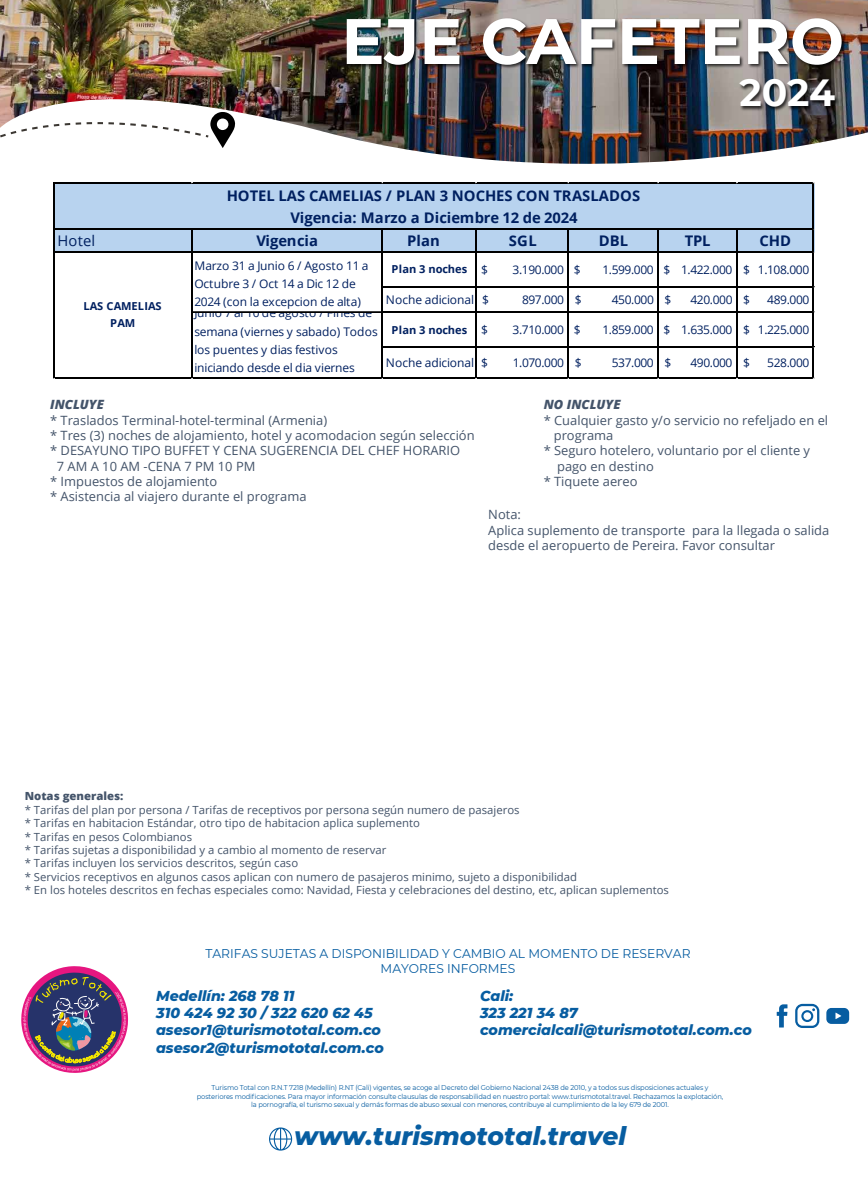
<style>
.page{position:relative;width:868px;height:1195px;background:#fff}
.page>*{position:absolute;margin:0;border:0;box-sizing:border-box;transform-origin:0 0}
.t1{font:700 64.16px "Montserrat";color:#fff}
.t2{font:700 37.76px "Montserrat";color:#fff}
.t3{font:italic 800 25.8px "Montserrat";color:#075da1;scale:.96 1}
.t4{font:italic 800 14.72px/17.4px "Montserrat";color:#075da1;scale:.96 1}
.t5{font:700 14.64px/22px "Open Sans";color:#002060;text-align:center}
.t6{font:14.64px "Open Sans";letter-spacing:.015em;color:#002060}
.t7{font:12.76px/15.3px "Open Sans";color:#44546a}
.t8{font:italic 800 12.76px "Open Sans";color:#44546a}
.t9{font:12.72px/15.3px "Montserrat";color:#075da1;text-align:center;scale:.96 1}
.t10{font:11.88px/18.3px "Open Sans";letter-spacing:-.02em;color:#002060}
.t11{font:11.2px/13.4px "Open Sans";color:#44546a}
.t12{font:800 11.2px "Open Sans";color:#44546a}
.t13{font:700 10.96px/17.4px "Open Sans";color:#002060;text-align:center}
.t14{font:6.96px/8.4px "Montserrat";letter-spacing:-.02em;color:#075da1;text-align:center;scale:.96 1}
.s1{font-weight:400;font-size:11.88px}
</style>
<div class="page">
<svg style="left:776px;top:1004px;width:11px;height:23px"></svg>
<svg style="left:826px;top:1008px;width:23px;height:16px"></svg>
<svg style="left:795px;top:1004px;width:24px;height:24px"></svg>
<svg style="left:21px;top:966px;width:108px;height:107px"></svg>
<svg style="left:269px;top:1127px;width:23px;height:24px"></svg>
<img style="left:0;top:0;width:867px;height:200px">
<svg style="left:0;top:111px;width:235px;height:37px"></svg>
<img style="left:339px;top:7px;width:510px;height:80px">
<img style="left:737px;top:72px;width:103px;height:50px">
<div style="left:55px;top:184px;width:759px;height:69px;background:#b8d3ef"></div>
<hr style="left:55px;top:183px;width:759px;height:1px;background:#000">
<hr style="left:55px;top:228px;width:759px;height:2px;background:#000">
<hr style="left:55px;top:251px;width:759px;height:2px;background:#000">
<hr style="left:383px;top:286px;width:431px;height:2px;background:#000">
<hr style="left:192px;top:312px;width:189px;height:1px;background:#000">
<hr style="left:383px;top:311px;width:431px;height:2px;background:#000">
<hr style="left:383px;top:346px;width:431px;height:2px;background:#000">
<hr style="left:54px;top:183px;width:1px;height:196px;background:#000">
<hr style="left:191px;top:230px;width:1px;height:149px;background:#000">
<hr style="left:381px;top:230px;width:2px;height:149px;background:#000">
<hr style="left:474px;top:230px;width:2px;height:149px;background:#000">
<hr style="left:567px;top:230px;width:2px;height:149px;background:#000">
<hr style="left:657px;top:230px;width:1px;height:149px;background:#000">
<hr style="left:735px;top:230px;width:2px;height:149px;background:#000">
<hr style="left:55px;top:377px;width:759px;height:2px;background:#000">
<hr style="left:812px;top:184px;width:2px;height:195px;background:#000">
<h1 class="t1" style="left:341px;top:-5px;width:504px">EJE CAFETERO</h1>
<h2 class="t2" style="left:739px;top:66px;width:97px">2024</h2>
<h3 class="t5" style="left:227px;top:184px;width:415px">HOTEL LAS CAMELIAS / PLAN 3 NOCHES CON TRASLADOS<br>Vigencia: Marzo a Diciembre 12 de 2024</h3>
<h3 class="t6" style="left:57px;top:231px;width:39px">Hotel</h3>
<h3 class="t5" style="left:256px;top:229px;width:63px">Vigencia</h3>
<h3 class="t5" style="left:407px;top:229px;width:34px">Plan</h3>
<h3 class="t5" style="left:509px;top:229px;width:29px">SGL</h3>
<h3 class="t5" style="left:598px;top:229px;width:31px">DBL</h3>
<h3 class="t5" style="left:684px;top:229px;width:27px">TPL</h3>
<h3 class="t5" style="left:759px;top:229px;width:33px">CHD</h3>
<p class="t13" style="left:391px;top:260px;width:98px">Plan 3 noches <span class="s1">$</span></p>
<p class="t10" style="left:512px;top:260px;width:69px">3.190.000 $</p>
<p class="t10" style="left:602px;top:260px;width:208px">1.599.000 $ 1.422.000 $ 1.108.000</p>
<p class="t10" style="left:386px;top:290px;width:105px">Noche adicional $</p>
<p class="t10" style="left:522px;top:290px;width:61px">897.000 $</p>
<p class="t10" style="left:611px;top:290px;width:61px">450.000 $</p>
<p class="t10" style="left:690px;top:290px;width:61px">420.000 $</p>
<p class="t10" style="left:767px;top:290px;width:44px">489.000</p>
<p class="t13" style="left:391px;top:321px;width:98px">Plan 3 noches <span class="s1">$</span></p>
<p class="t10" style="left:512px;top:320px;width:69px">3.710.000 $</p>
<p class="t10" style="left:602px;top:320px;width:208px">1.859.000 $ 1.635.000 $ 1.225.000</p>
<p class="t10" style="left:386px;top:353px;width:104px">Noche adicional $</p>
<p class="t10" style="left:512px;top:353px;width:70px">1.070.000 $</p>
<p class="t10" style="left:611px;top:353px;width:61px">537.000 $</p>
<p class="t10" style="left:690px;top:353px;width:61px">490.000 $</p>
<p class="t10" style="left:767px;top:353px;width:44px">528.000</p>
<p class="t10" style="left:194px;top:256px;width:176px">Marzo 31 a Junio 6 / Agosto 11 a<br>Octubre 3 / Oct 14 a Dic 12 de<br>2024 (con la excepcion de alta)</p>
<p class="t10" style="left:194px;top:303px;width:185px">Junio 7 al 10 de agosto / Fines de semana (viernes y sabado) Todos los puentes y dias festivos iniciando desde el dia viernes</p>
<p class="t13" style="left:83px;top:297px;width:80px">LAS CAMELIAS<br>PAM</p>
<p class="t8" style="left:50px;top:395px;width:55px">INCLUYE</p>
<p class="t7" style="left:50px;top:412px;width:278px">* Traslados Terminal-hotel-terminal (Armenia)</p>
<p class="t7" style="left:50px;top:427px;width:426px">* Tres (3) noches de alojamiento, hotel y acomodacion según selección</p>
<p class="t7" style="left:50px;top:443px;width:411px">* DESAYUNO TIPO BUFFET Y CENA SUGERENCIA DEL CHEF HORARIO</p>
<p class="t7" style="left:57px;top:458px;width:200px">7 AM A 10 AM -CENA 7 PM 10 PM</p>
<p class="t7" style="left:50px;top:473px;width:169px">* Impuestos de alojamiento</p>
<p class="t7" style="left:50px;top:489px;width:258px">* Asistencia al viajero durante el programa</p>
<p class="t8" style="left:543px;top:395px;width:78px">NO INCLUYE</p>
<p class="t7" style="left:543px;top:412px;width:286px">* Cualquier gasto y/o servicio no refeljado en el</p>
<p class="t7" style="left:553px;top:427px;width:61px">programa</p>
<p class="t7" style="left:543px;top:443px;width:268px">* Seguro hotelero, voluntario por el cliente y</p>
<p class="t7" style="left:557px;top:458px;width:98px">pago en destino</p>
<p class="t7" style="left:543px;top:473px;width:95px">* Tiquete aereo</p>
<p class="t7" style="left:488px;top:507px;width:342px">Nota:<br>Aplica suplemento de transporte para la llegada o salida desde el aeropuerto de Pereira. Favor consultar</p>
<p class="t12" style="left:25px;top:788px;width:100px">Notas generales:</p>
<p class="t11" style="left:25px;top:803px;width:645px">* Tarifas del plan por persona / Tarifas de receptivos por persona según numero de pasajeros<br>* Tarifas en habitacion Estándar, otro tipo de habitacion aplica suplemento<br>* Tarifas en pesos Colombianos<br>* Tarifas sujetas a disponibilidad y a cambio al momento de reservar<br>* Tarifas incluyen los servicios descritos, según caso<br>* Servicios receptivos en algunos casos aplican con numero de pasajeros minimo, sujeto a disponibilidad<br>* En los hoteles descritos en fechas especiales como: Navidad, Fiesta y celebraciones del destino, etc, aplican suplementos</p>
<p class="t9" style="left:205px;top:945px;width:507px">TARIFAS SUJETAS A DISPONIBILIDAD Y CAMBIO AL MOMENTO DE RESERVAR<br>MAYORES INFORMES</p>
<h3 class="t4" style="left:156px;top:986px;width:239px">Medellín: 268 78 11<br>310 424 92 30 / 322 620 62 45 asesor1@turismototal.com.co asesor2@turismototal.com.co</h3>
<h3 class="t4" style="left:480px;top:986px;width:284px">Cali:<br>323 221 34 87 comercialcali@turismototal.com.co</h3>
<p class="t14" style="left:197px;top:1083px;width:549px">Turismo Total con R.N.T 7218 (Medellín) R.NT (Cali) vigentes, se acoge al Decreto del Gobierno Nacional 2438 de 2010, y a todos sus disposiciones actuales y posteriores modificaciones. Para mayor información consulte clausulas de responsabilidad en nuestro portal: www.turismototal.travel. Rechazamos la explotación, la pornografía, el turismo sexual y demás formas de abuso sexual con menores, contribuye al cumplimiento de la ley 679 de 2001.</p>
<h3 class="t3" style="left:294px;top:1117px;width:347px">www.turismototal.travel</h3>
</div>
